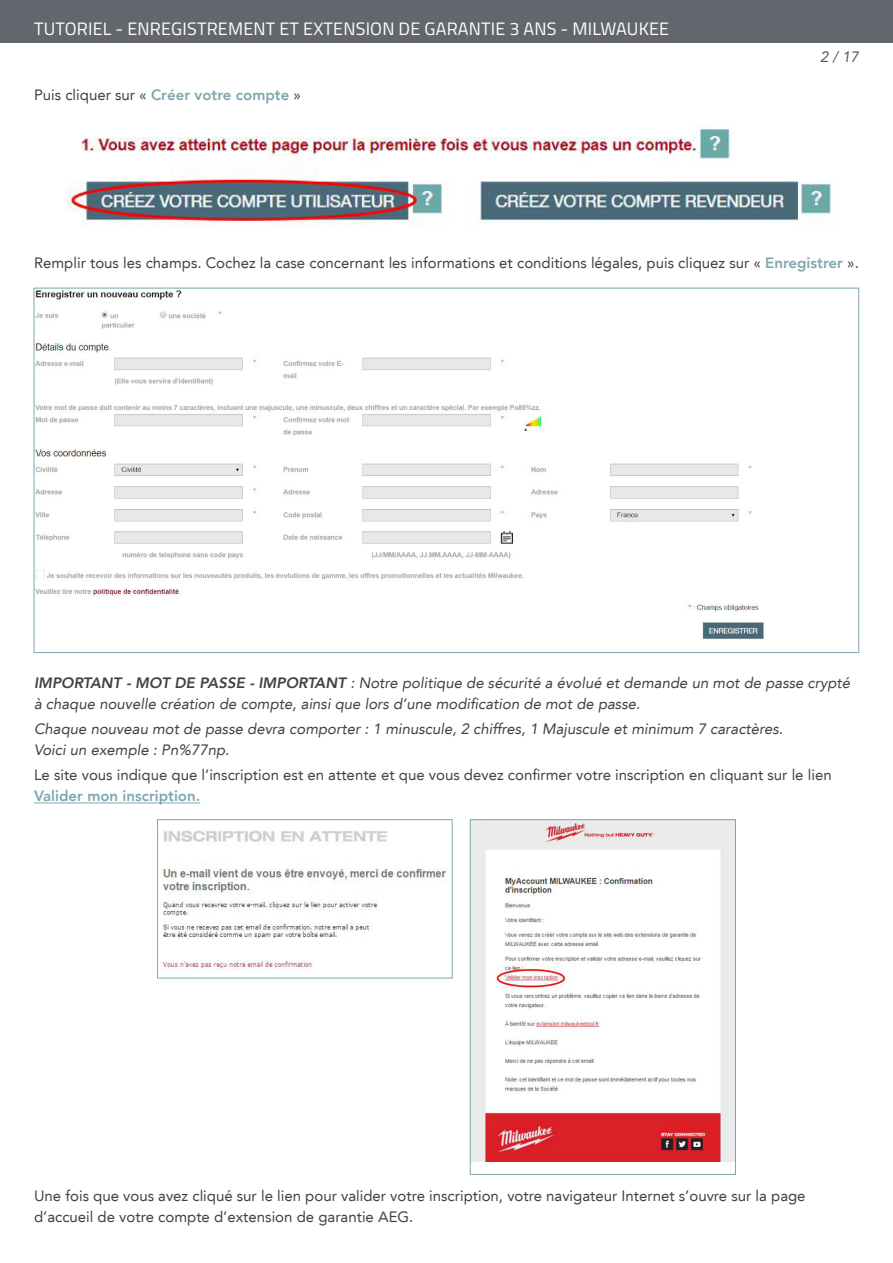
<style>
.page{position:relative;width:893px;height:1263px;background:#fff}
.page>*{position:absolute;margin:0;border:0;box-sizing:border-box;transform-origin:0 0}
.t1{font:18px "Titillium Web";letter-spacing:.01em;color:#fff}
.t2{font:15px/21px "Avenir LT";color:#434242}
.t3{font:italic 15px/21px "Avenir LT";color:#434242}
.t4{font:800 15px "Avenir LT";color:#7ea8ae}
.t5{font:italic 15px "Avenir LT";color:#595857}
.s1{font-weight:800;color:#7ea8ae}
.s2{font-weight:800}
</style>
<div class="page">
<div style="left:0;top:0;width:893px;height:43px;background:#64666d"></div>
<hr style="left:34px;top:802px;width:166px;height:1px;background:#7ea8ae">
<img style="left:67px;top:122px;width:765px;height:104px">
<img style="left:36px;top:290px;width:729px;height:350px">
<img style="left:162px;top:830px;width:285px;height:141px">
<div style="left:157px;top:819px;width:295px;height:159px;border:1px solid #7ea8ae"></div>
<img style="left:472px;top:821px;width:262px;height:341px">
<div style="left:470px;top:819px;width:266px;height:355px;border:1px solid #7ea8ae"></div>
<p class="t1" style="left:34px;top:15px;width:637px">TUTORIEL - ENREGISTREMENT ET EXTENSION DE GARANTIE 3 ANS - MILWAUKEE</p>
<p class="t2" style="left:34px;top:84px;width:268px">Puis cliquer sur « <span class="s1">Créer votre compte</span> »</p>
<p class="t5" style="left:820px;top:48px;width:40px">2 / 17</p>
<p class="t2" style="left:34px;top:252px;width:826px">Remplir tous les champs. Cochez la case concernant les informations et conditions légales, puis cliquez sur « <span class="s1">Enregistrer</span> ».</p>
<p class="t3" style="left:34px;top:672px;width:818px"><span class="s2">IMPORTANT - MOT DE PASSE - IMPORTANT</span> : Notre politique de sécurité a évolué et demande un mot de passe crypté à chaque nouvelle création de compte, ainsi que lors d’une modification de mot de passe.</p>
<p class="t3" style="left:34px;top:718px;width:751px">Chaque nouveau mot de passe devra comporter : 1 minuscule, 2 chiffres, 1 Majuscule et minimum 7 caractères.<br>Voici un exemple : Pn%77np.</p>
<p class="t2" style="left:34px;top:765px;width:799px">Le site vous indique que l’inscription est en attente et que vous devez confirmer votre inscription en cliquant sur le lien</p>
<p class="t4" style="left:34px;top:787px;width:168px">Valider mon inscription.</p>
<p class="t2" style="left:34px;top:1186px;width:773px">Une fois que vous avez cliqué sur le lien pour valider votre inscription, votre navigateur Internet s’ouvre sur la page d’accueil de votre compte d’extension de garantie AEG.</p>
</div>
